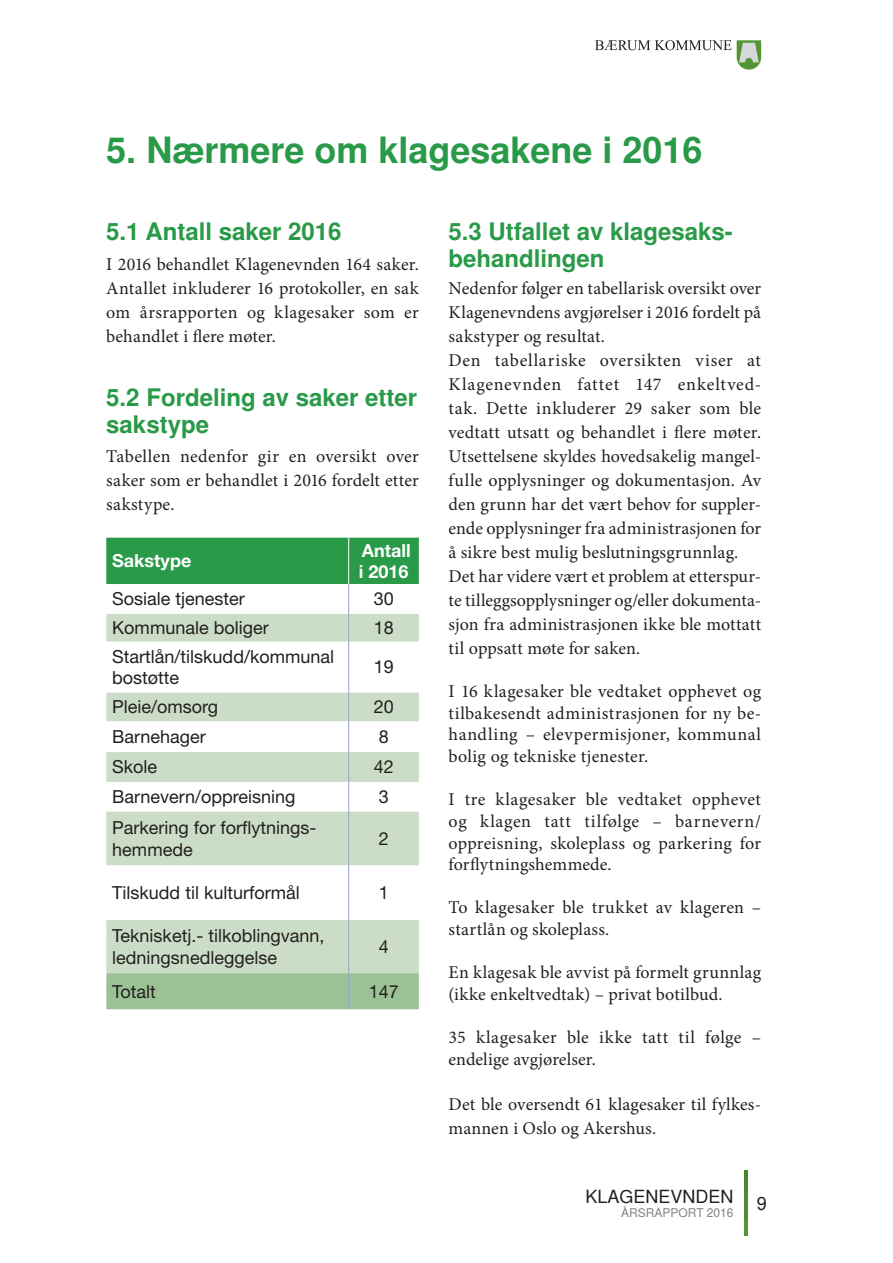
<style>
.page{position:relative;width:893px;height:1263px;background:#fff}
.page>*{position:absolute;margin:0;border:0;box-sizing:border-box;transform-origin:0 0}
.Kapittel{font:700 36px "Helvetica";color:#299a48}
.Punkter{font:700 24px/27px "Helvetica";color:#299a48}
.Brødtekst{font:18px/24px "Minion Pro";letter-spacing:.01em;color:#231f20;text-align:justify}
.t1{font:18px/21.6px "Helvetica Neue LT Std";color:#231f20}
.t2{font:700 18px/21.6px "Helvetica Neue LT Std";color:#fff}
.t3{font:18px "Helvetica";color:#231f20}
.t4{font:12px "Helvetica";color:#808285}
</style>
<div class="page">
<svg style="left:595px;top:40px;width:166px;height:30px"></svg>
<svg style="left:745px;top:1170px;width:3px;height:66px"></svg>
<div style="left:106px;top:538px;width:313px;height:46px;background:#299a48"></div>
<svg style="left:106px;top:614px;width:313px;height:359px;fill:#cbddc6"></svg>
<div style="left:106px;top:973px;width:313px;height:36px;background:#9bc295"></div>
<hr style="left:348px;top:538px;width:1px;height:46px;background:#fff">
<hr style="left:348px;top:584px;width:1px;height:30px;background:#95a2d2">
<svg style="left:348px;top:614px;width:1px;height:27px"></svg>
<hr style="left:348px;top:641px;width:1px;height:51px;background:#95a2d2">
<svg style="left:348px;top:692px;width:1px;height:29px"></svg>
<hr style="left:348px;top:721px;width:1px;height:31px;background:#95a2d2">
<hr style="left:348px;top:752px;width:1px;height:30px;background:#95a2d2">
<hr style="left:348px;top:782px;width:1px;height:30px;background:#95a2d2">
<hr style="left:348px;top:812px;width:1px;height:53px;background:#95a2d2">
<hr style="left:348px;top:865px;width:1px;height:55px;background:#95a2d2">
<hr style="left:348px;top:920px;width:1px;height:53px;background:#95a2d2">
<hr style="left:348px;top:973px;width:1px;height:36px;background:#95a2d2">
<p class="Kapittel" style="left:106px;top:129px;width:598px">5. Nærmere om klagesakene i 2016</p>
<p class="Punkter" style="left:106px;top:218px;width:237px">5.1 Antall saker 2016</p>
<p class="Punkter" style="left:449px;top:218px;width:284px">5.3 Utfallet av klagesaks&shy;behandlingen</p>
<p class="Brødtekst" style="left:106px;top:252px;width:314px">I 2016 behandlet Klagenevnden 164 saker.<br>Antallet inkluderer 16 protokoller, en sak om årsrapporten og klagesaker som er behandlet i flere møter.</p>
<p class="Brødtekst" style="left:449px;top:276px;width:314px">Nedenfor følger en tabellarisk oversikt over Klagenevndens avgjørelser i 2016 fordelt på sakstyper og resultat.</p>
<p class="Brødtekst" style="left:449px;top:348px;width:314px">Den tabellariske oversikten viser at Klagenevnden fattet 147 enkeltved&shy;tak. Dette inkluderer 29 saker som ble vedtatt utsatt og behandlet i flere møter.<br>Utsettelsene skyldes hovedsakelig mangel&shy;fulle opplysninger og dokumentasjon. Av den grunn har det vært behov for suppler&shy;ende opplysninger fra administrasjonen for å sikre best mulig beslutningsgrunnlag.</p>
<p class="Brødtekst" style="left:449px;top:564px;width:314px">Det har videre vært et problem at etterspur&shy;te tilleggsopplysninger og/eller dokumenta&shy;sjon fra administrasjonen ikke ble mottatt til oppsatt møte for saken.</p>
<p class="Brødtekst" style="left:449px;top:681px;width:314px;line-height:21.6px">I 16 klagesaker ble vedtaket opphevet og tilbakesendt administrasjonen for ny be&shy;handling – elevpermisjoner, kommunal bolig og tekniske tjenester.</p>
<p class="Brødtekst" style="left:449px;top:789px;width:314px;line-height:21.6px">I tre klagesaker ble vedtaket opphevet og klagen tatt tilfølge – barnevern/ oppreisning, skoleplass og parkering for forflytningshemmede.</p>
<p class="Brødtekst" style="left:449px;top:897px;width:314px;line-height:21.6px">To klagesaker ble trukket av klageren – startlån og skoleplass.</p>
<p class="Brødtekst" style="left:449px;top:962px;width:314px;line-height:21.6px">En klagesak ble avvist på formelt grunnlag (ikke enkeltvedtak) – privat botilbud.</p>
<p class="Brødtekst" style="left:449px;top:1026px;width:314px;line-height:21.6px">35 klagesaker ble ikke tatt til følge – endelige avgjørelser.</p>
<p class="Brødtekst" style="left:449px;top:1092px;width:314px">Det ble oversendt 61 klagesaker til fylkes&shy;mannen i Oslo og Akershus.</p>
<p class="Punkter" style="left:106px;top:384px;width:312px">5.2 Fordeling av saker etter sakstype</p>
<p class="Brødtekst" style="left:106px;top:444px;width:314px">Tabellen nedenfor gir en oversikt over saker som er behandlet i 2016 fordelt etter sakstype.</p>
<p class="t2" style="left:112px;top:550px;width:81px">Sakstype</p>
<p class="t2" style="left:359px;top:539px;width:53px">Antall i 2016</p>
<p class="t1" style="left:112px;top:588px;width:134px">Sosiale tjenester</p>
<p class="t1" style="left:374px;top:588px;width:22px">30</p>
<p class="t1" style="left:112px;top:617px;width:158px">Kommunale boliger</p>
<p class="t1" style="left:374px;top:617px;width:22px">18</p>
<p class="t1" style="left:112px;top:645px;width:223px">Startlån/tilskudd/kommunal bostøtte</p>
<p class="t1" style="left:374px;top:656px;width:22px">19</p>
<p class="t1" style="left:112px;top:696px;width:107px">Pleie/omsorg</p>
<p class="t1" style="left:374px;top:696px;width:22px">20</p>
<p class="t1" style="left:112px;top:726px;width:95px">Barnehager</p>
<p class="t1" style="left:379px;top:726px;width:12px">8</p>
<p class="t1" style="left:112px;top:756px;width:46px">Skole</p>
<p class="t1" style="left:374px;top:756px;width:22px">42</p>
<p class="t1" style="left:112px;top:786px;width:185px">Barnevern/oppreisning</p>
<p class="t1" style="left:379px;top:786px;width:12px">3</p>
<p class="t1" style="left:112px;top:817px;width:206px">Parkering for forflytnings&shy;hemmede</p>
<p class="t1" style="left:379px;top:827px;width:12px">2</p>
<p class="t1" style="left:112px;top:882px;width:189px">Tilskudd til kulturformål</p>
<p class="t1" style="left:379px;top:882px;width:12px">1</p>
<p class="t1" style="left:112px;top:925px;width:214px">Teknisketj.- tilkoblingvann, ledningsnedleggelse</p>
<p class="t1" style="left:379px;top:936px;width:12px">4</p>
<p class="t1" style="left:112px;top:980px;width:45px">Totalt</p>
<p class="t1" style="left:369px;top:980px;width:32px">147</p>
<p class="t3" style="left:585px;top:1186px;width:150px">KLAGENEVNDEN</p>
<p class="t4" style="left:621px;top:1206px;width:114px">ÅRSRAPPORT 2016</p>
<p class="t3" style="left:757px;top:1193px;width:12px">9</p>
</div>
